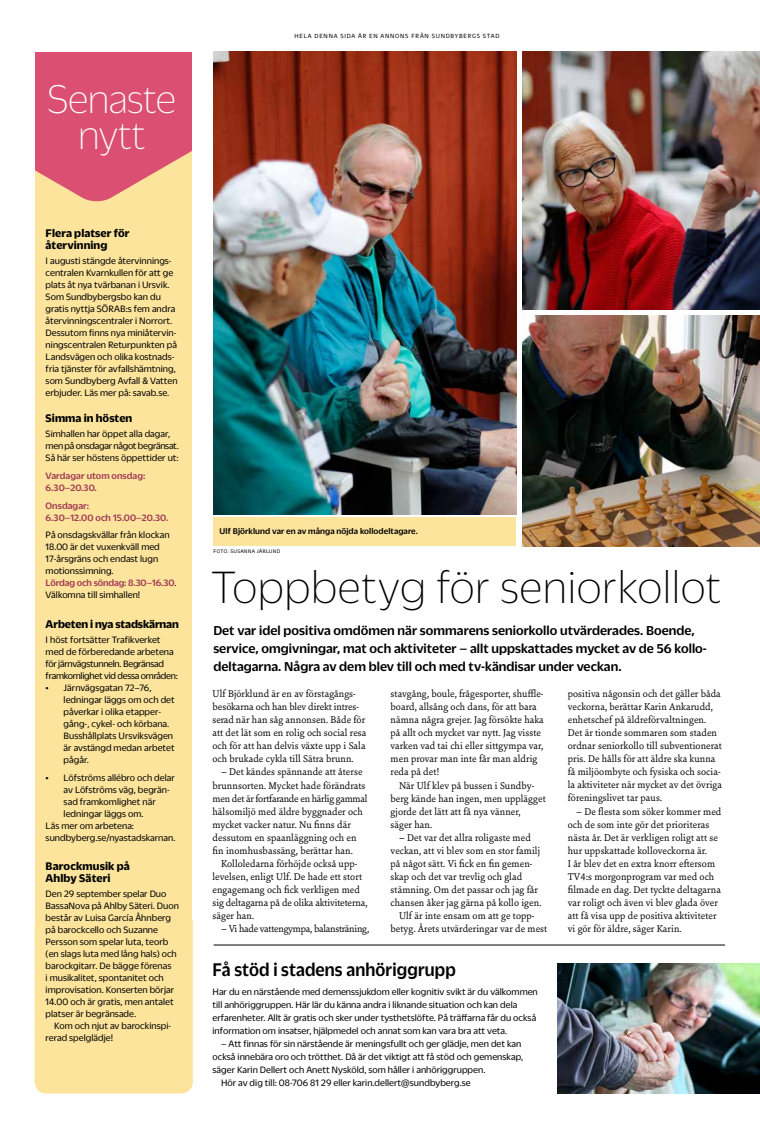
<style>
.page{position:relative;width:760px;height:1129px;background:#fff}
.page>*{position:absolute;margin:0;border:0;box-sizing:border-box;transform-origin:0 0}
.t1{font:100 49px "Duplicate Sans";letter-spacing:.025em;color:#000}
.t2{font:100 43.4px/36.2px "Duplicate Sans";color:#fff;text-align:center}
.t3{font:500 19.9px "Duplicate Sans";letter-spacing:.01em;color:#000;scale:.92 1}
.t4{font:500 14px/18px "Duplicate Sans";letter-spacing:.005em;color:#000}
.t5{font:700 12px/12px "Duplicate Sans";letter-spacing:.005em;color:#000}
.t6{font:10.5px/13px "Sina Nova";letter-spacing:.005em;color:#000}
.t7{font:10.5px "Sina Nova";letter-spacing:-.025em;color:#000}
.t8{font:10px/12px "Duplicate Sans";letter-spacing:.005em;color:#000}
.t9{font:10px/12px "Duplicate Sans";letter-spacing:-.025em;color:#000}
.t10{font:500 10px/12px "Duplicate Sans";letter-spacing:.005em;color:#a13b54}
.t11{font:500 9px "Duplicate Sans";letter-spacing:.01em;color:#000}
.t12{font:6.5px "Duplicate Sans";letter-spacing:.12em;color:#000}
.t13{font:5.5px "Duplicate Sans";letter-spacing:.06em;color:#000}
.s1{font-weight:500;color:#a13b54}
</style>
<div class="page">
<div style="left:35px;top:202px;width:158px;height:891px;background:#fce49c"></div>
<svg style="left:35px;top:52px;width:157px;height:150px;fill:#da4f72"></svg>
<hr style="left:214px;top:944px;width:511px;height:1px;background:#000">
<img style="left:214px;top:52px;width:302px;height:462px">
<img style="left:523px;top:52px;width:237px;height:257px">
<img style="left:523px;top:316px;width:237px;height:230px">
<img style="left:557px;top:963px;width:203px;height:130px">
<div style="left:214px;top:517px;width:302px;height:29px;background:#fce49c"></div>
<h2 class="t2" style="left:48px;top:79px;width:130px">Senaste nytt</h2>
<p class="t5" style="left:46px;top:226px;width:85px">Flera platser för återvinning</p>
<p class="t8" style="left:46px;top:253px;width:133px">I augusti stängde återvinnings&shy;centralen Kvarnkullen för att ge plats åt nya tvärbanan i Ursvik.<br>Som Sundbybergsbo kan du gratis nyttja SÖRAB:s fem andra återvinningscentraler i Norrort.<br>Dessutom finns nya miniåtervin&shy;ningscentralen Returpunkten på<br>Landsvägen och olika kostnads&shy;fria tjänster för avfallshämtning, som Sundbyberg Avfall &amp; Vatten erbjuder. Läs mer på: savab.se.</p>
<p class="t5" style="left:46px;top:411px;width:88px">Simma in hösten</p>
<p class="t8" style="left:46px;top:427px;width:135px">Simhallen har öppet alla dagar, men på onsdagar något begränsat.<br>Så här ser höstens öppettider ut:</p>
<p class="t10" style="left:46px;top:469px;width:101px">Vardagar utom onsdag:<br>6.30–20.30.</p>
<p class="t10" style="left:46px;top:498px;width:124px">Onsdagar:<br>6.30–12.00 och 15.00–20.30.</p>
<p class="t8" style="left:46px;top:528px;width:132px">På onsdagskvällar från klockan<br>18.00 är det vuxenkväll med<br>17-årsgräns och endast lugn motionssimning.<br><span class="s1">Lördag och söndag: 8.30–16.30</span>.<br>Välkomna till simhallen!</p>
<p class="t5" style="left:46px;top:617px;width:135px">Arbeten i nya stadskärnan</p>
<p class="t9" style="left:46px;top:633px;width:134px">I höst fortsätter Trafikverket med de förberedande arbetena för järnvägstunneln. Begränsad framkomlighet vid dessa områden:</p>
<p class="t8" style="left:64px;top:681px;width:113px;text-indent:-18px">• Järnvägsgatan 72–76, ledningar läggs om och det påverkar i olika etapper&shy;gång-, cykel- och körbana.<br>Busshållplats Ursviksvägen är avstängd medan arbetet pågår.</p>
<p class="t8" style="left:46px;top:770px;width:131px">• Löfströms allébro och delar</p>
<p class="t8" style="left:64px;top:782px;width:108px">av Löfströms väg, begrän-</p>
<p class="t8" style="left:64px;top:794px;width:94px">sad framkomlighet när</p>
<p class="t8" style="left:64px;top:806px;width:82px">ledningar läggs om.</p>
<p class="t8" style="left:46px;top:818px;width:90px">Läs mer om arbetena:</p>
<p class="t8" style="left:46px;top:830px;width:131px">sundbyberg.se/nyastadskarnan.</p>
<p class="t5" style="left:46px;top:859px;width:86px">Barockmusik på<br>Ahlby Säteri</p>
<p class="t8" style="left:46px;top:887px;width:135px">Den 29 september spelar Duo<br>BassaNova på Ahlby Säteri. Duon består av Luisa García Åhnberg på barockcello och Suzanne<br>Persson som spelar luta, teorb (en slags luta med lång hals) och barockgitarr. De bägge förenas<br>i musikalitet, spontanitet och improvisation. Konserten börjar<br>14.00 och är gratis, men antalet platser är begränsade.</p>
<p class="t8" style="left:46px;top:1019px;width:127px;text-indent:8px">Kom och njut av barockinspi&shy;rerad spelglädje!</p>
<p class="t12" style="left:294px;top:32px;width:206px">HELA DENNA SIDA ÄR EN ANNONS FRÅN SUNDBYBERGS STAD</p>
<p class="t11" style="left:219px;top:524px;width:200px">Ulf Björklund var en av många nöjda kollodeltagare.</p>
<h1 class="t1" style="left:211px;top:557px;width:512px">Toppbetyg för seniorkollot</h1>
<p class="t13" style="left:214px;top:548px;width:68px">FOTO: SUSANNA JÄRLUND</p>
<h3 class="t4" style="left:213px;top:620px;width:495px">Det var idel positiva omdömen när sommarens seniorkollo utvärderades. Boende, service, omgivningar, mat och aktiviteter – allt uppskattades mycket av de 56 kollo&shy;deltagarna. Några av dem blev till och med tv-kändisar under veckan.</h3>
<p class="t6" style="left:212px;top:687px;width:155px">Ulf Björklund är en av förstagångs&shy;besökarna och han blev direkt intres&shy;serad när han såg annonsen. Både för att det lät som en rolig och social resa och för att han delvis växte upp i Sala och brukade cykla till Sätra brunn.</p>
<p class="t6" style="left:212px;top:765px;width:156px;text-indent:9px">– Det kändes spännande att återse brunnsorten. Mycket hade förändrats men det är fortfarande en härlig gammal hälsomiljö med äldre byggnader och mycket vacker natur. Nu finns där dessutom en spaanläggning och en fin inomhusbassäng, berättar han.</p>
<p class="t6" style="left:212px;top:856px;width:157px;text-indent:9px">Kolloledarna förhöjde också upp&shy;levelsen, enligt Ulf. De hade ett stort engagemang och fick verkligen med sig deltagarna på de olika aktiviteterna, säger han.</p>
<p class="t7" style="left:221px;top:921px;width:150px">– Vi hade vattengympa, balansträning,</p>
<p class="t6" style="left:390px;top:687px;width:155px">stavgång, boule, frågesporter, shuffle&shy;board, allsång och dans, för att bara nämna några grejer. Jag försökte haka på allt och mycket var nytt. Jag visste varken vad tai chi eller sittgympa var, men provar man inte får man aldrig reda på det!</p>
<p class="t6" style="left:390px;top:778px;width:157px;text-indent:9px">När Ulf klev på bussen i Sundby&shy;berg kände han ingen, men upplägget gjorde det lätt att få nya vänner,<br>säger han.</p>
<p class="t6" style="left:399px;top:830px;width:133px">– Det var det allra roligaste med</p>
<p class="t6" style="left:390px;top:843px;width:151px">veckan, att vi blev som en stor familj</p>
<p class="t6" style="left:390px;top:856px;width:143px">på något sätt. Vi fick en fin gemen-</p>
<p class="t6" style="left:390px;top:869px;width:133px">skap och det var trevlig och glad</p>
<p class="t6" style="left:390px;top:882px;width:149px">stämning. Om det passar och jag får</p>
<p class="t6" style="left:390px;top:895px;width:152px">chansen åker jag gärna på kollo igen.</p>
<p class="t6" style="left:399px;top:908px;width:137px">Ulf är inte ensam om att ge topp-</p>
<p class="t6" style="left:390px;top:921px;width:158px">betyg. Årets utvärderingar var de mest</p>
<h3 class="t3" style="left:212px;top:956px;width:266px">Få stöd i stadens anhöriggrupp</h3>
<p class="t8" style="left:212px;top:984px;width:327px;line-height:13px">Har du en närstående med demenssjukdom eller kognitiv svikt är du välkommen till anhöriggruppen. Här lär du känna andra i liknande situation och kan dela erfarenheter. Allt är gratis och sker under tysthetslöfte. På träffarna får du också information om insatser, hjälpmedel och annat som kan vara bra att veta.</p>
<p class="t8" style="left:221px;top:1036px;width:302px">– Att finnas för sin närstående är meningsfullt och ger glädje, men det kan</p>
<p class="t8" style="left:212px;top:1049px;width:312px">också innebära oro och trötthet. Då är det viktigt att få stöd och gemenskap,</p>
<p class="t8" style="left:212px;top:1062px;width:274px">säger Karin Dellert och Anett Nysköld, som håller i anhöriggruppen.</p>
<p class="t8" style="left:221px;top:1075px;width:251px">Hör av dig till: 08-706 81 29 eller karin.dellert@sundbyberg.se</p>
<p class="t6" style="left:568px;top:687px;width:156px">positiva någonsin och det gäller båda veckorna, berättar Karin Ankarudd, enhetschef på äldreförvaltningen.<br>Det är tionde sommaren som staden ordnar seniorkollo till subventionerat pris. De hålls för att äldre ska kunna få miljöombyte och fysiska och socia&shy;la aktiviteter när mycket av det övriga föreningslivet tar paus.</p>
<p class="t6" style="left:568px;top:804px;width:155px;text-indent:9px">– De flesta som söker kommer med och de som inte gör det prioriteras nästa år. Det är verkligen roligt att se hur uppskattade kolloveckorna är.<br>I år blev det en extra knorr eftersom TV4:s morgonprogram var med och filmade en dag. Det tyckte deltagarna var roligt och även vi blev glada över att få visa upp de positiva aktiviteter vi gör för äldre, säger Karin.</p>
</div>
